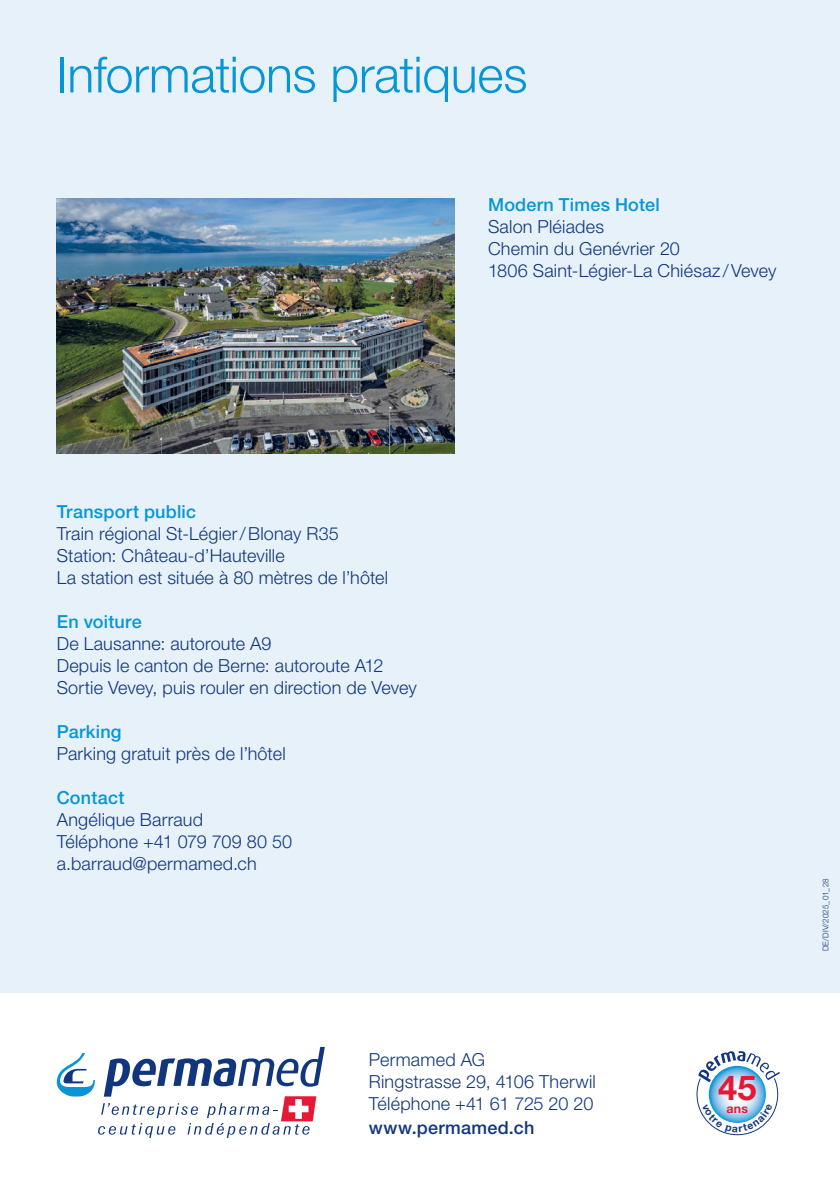
<style>
.page{position:relative;width:840px;height:1191px;background:#fff}
.page>*{position:absolute;margin:0;border:0;box-sizing:border-box;transform-origin:0 0}
.t1{font:300 50px "Helvetica Neue LT Pro";letter-spacing:-.005em;color:#0696d7}
.t2{font:700 34.4px "Helvetica Neue LT Pro";color:#e51836}
.t3{font:300 18px/22px "Helvetica Neue LT Pro";letter-spacing:.01em;color:#11367e}
.t4{font:500 18px "Helvetica Neue LT Pro";letter-spacing:.015em;color:#0696d7}
.t5{font:500 18px "Helvetica Neue LT Pro";letter-spacing:.02em;color:#11367e}
.t6{font:700 12.4px "Helvetica Neue LT Pro";color:#e51836}
.t7{font:300 8px "Helvetica Neue LT Pro";letter-spacing:.01em;color:#11367e}
</style>
<div class="page">
<svg style="left:57px;top:1047px;width:267px;height:90px"></svg>
<div style="left:0;top:0;width:839px;height:992px;background:#e6f1f9"></div>
<img style="left:57px;top:198px;width:397px;height:256px">
<svg style="left:696px;top:1051px;width:83px;height:84px"></svg>
<h1 class="t1" style="left:57px;top:44px;width:472px">Informations pratiques</h1>
<p class="t4" style="left:488px;top:194px;width:173px">Modern Times Hotel</p>
<p class="t3" style="left:488px;top:215px;width:290px">Salon Pléiades<br>Chemin du Genévrier 20<br>1806 Saint-Légier-La Chiésaz /Vevey</p>
<p class="t4" style="left:57px;top:500px;width:141px">Transport public</p>
<p class="t3" style="left:57px;top:522px;width:332px">Train régional St-Légier/Blonay R35<br>Station: Château-d’Hauteville<br>La station est située à 80 mètres de l’hôtel</p>
<p class="t4" style="left:57px;top:610px;width:86px">En voiture</p>
<p class="t3" style="left:57px;top:632px;width:361px">De Lausanne: autoroute A9<br>Depuis le canton de Berne: autoroute A12<br>Sortie Vevey, puis rouler en direction de Vevey</p>
<p class="t4" style="left:57px;top:720px;width:66px">Parking</p>
<p class="t3" style="left:57px;top:742px;width:230px">Parking gratuit près de l’hôtel</p>
<p class="t4" style="left:57px;top:786px;width:69px">Contact</p>
<p class="t3" style="left:57px;top:808px;width:237px">Angélique Barraud<br>Téléphone +41 079 709 80 50 a.barraud@permamed.ch</p>
<p class="t3" style="left:369px;top:1048px;width:228px">Permamed AG<br>Ringstrasse 29, 4106 Therwil<br>Téléphone +41 61 725 20 20</p>
<p class="t5" style="left:369px;top:1117px;width:167px">www.permamed.ch</p>
<h2 class="t2" style="left:717px;top:1067px;width:40px">45</h2>
<p class="t6" style="left:726px;top:1100px;width:23px">ans</p>
<p class="t7" style="left:820px;top:951px;width:74px;rotate:-90deg">DE/DIV/2025_01_28</p>
</div>
